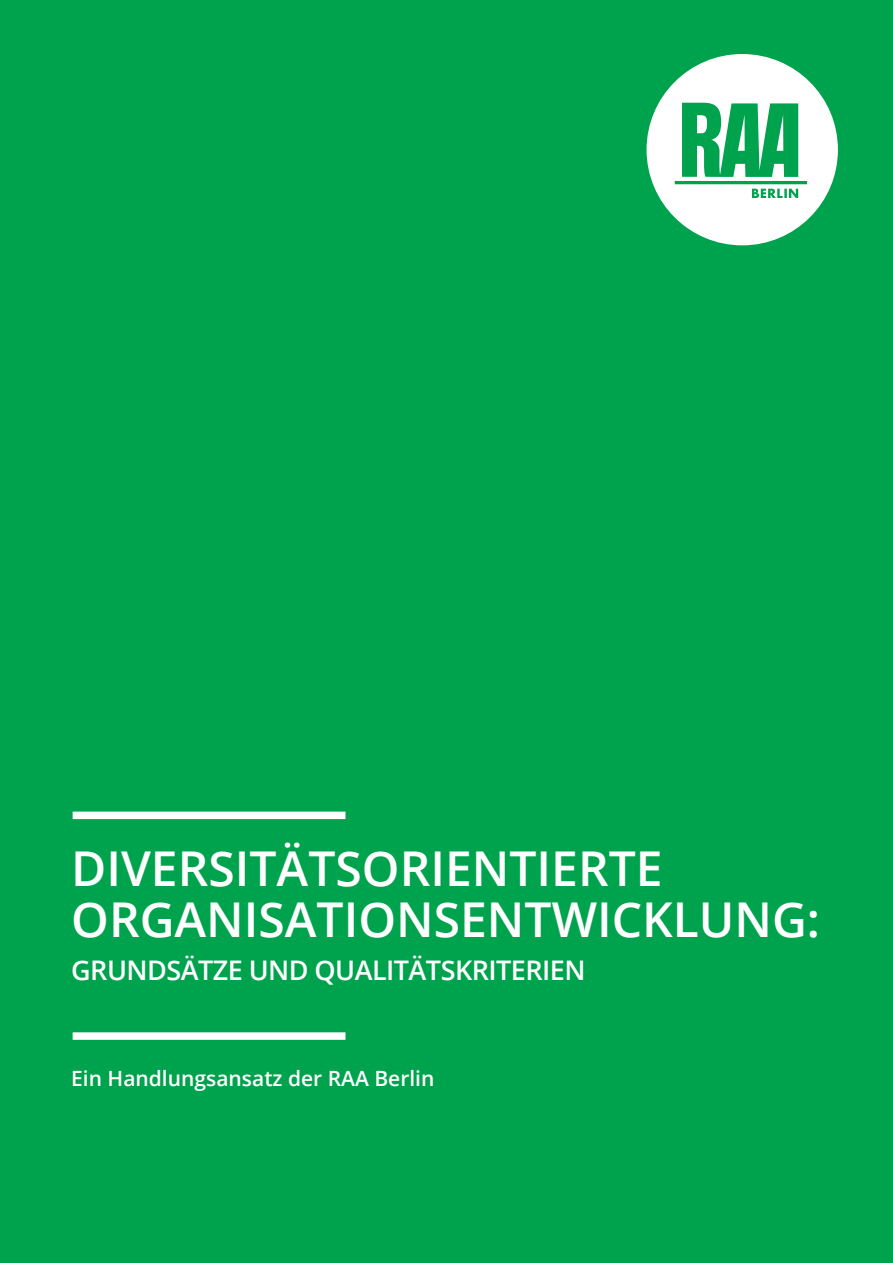
<style>
.page{position:relative;width:893px;height:1263px;background:#00a34d}
.page>*{position:absolute;margin:0;border:0;box-sizing:border-box;transform-origin:0 0}
.t1{font:600 48px/51px "Open Sans";color:#fff}
.t2{font:600 27px "Open Sans";letter-spacing:-.02em;color:#fff}
.t3{font:600 21px "Open Sans";color:#fff}
</style>
<div class="page">
<svg style="left:647px;top:54px;width:191px;height:191px"></svg>
<div style="left:73px;top:812px;width:272px;height:7px;background:#fff"></div>
<div style="left:73px;top:1032px;width:272px;height:8px;background:#fff"></div>
<p class="t1" style="left:71px;top:842px;width:750px">DIVERSITÄTSORIENTIERTE<br>ORGANISATIONSENTWICKLUNG:</p>
<p class="t2" style="left:71px;top:952px;width:516px">GRUNDSÄTZE UND QUALITÄTSKRITERIEN</p>
<p class="t3" style="left:71px;top:1063px;width:365px">EIN HANDLUNGSANSATZ DER RAA BERLIN</p>
</div>
